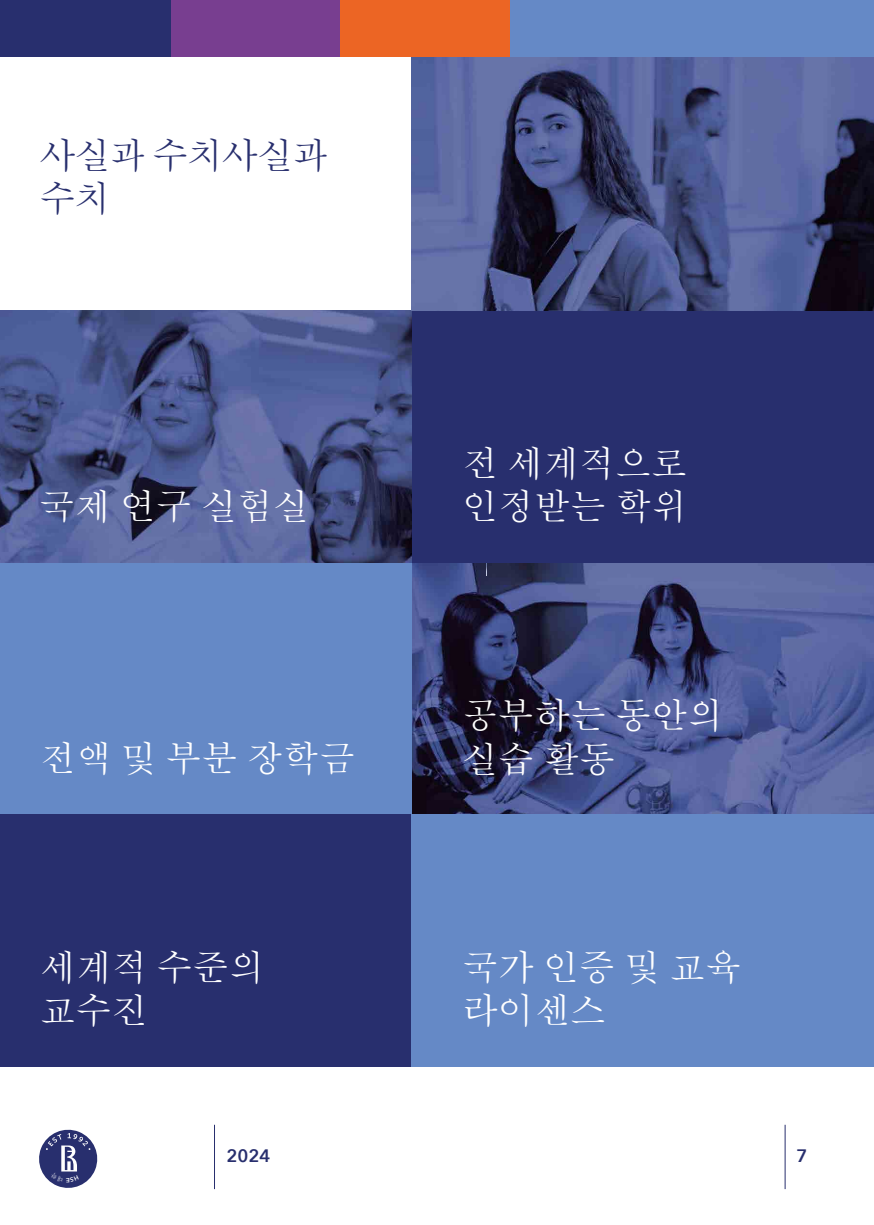
<style>
.page{position:relative;width:874px;height:1225px;background:#fff}
.page>*{position:absolute;margin:0;border:0;box-sizing:border-box;transform-origin:0 0}
.t1{font:500 36px/43.2px "Adobe Myungjo Std";color:#fff}
.t2{font:500 36px/43.2px "Adobe Myungjo Std";letter-spacing:-.03em;color:#282f6e}
.t3{font:600 18px "Avenir Next";color:#282f6e}
.t4{font:600 6.2px "Avenir Next";color:#fff}
</style>
<div class="page">
<hr style="left:784px;top:1124px;width:1px;height:65px;background:#282f6e">
<hr style="left:214px;top:1124px;width:1px;height:65px;background:#282f6e">
<img style="left:411px;top:562px;width:462px;height:252px">
<img style="left:486px;top:314px;width:1px;height:262px">
<div style="left:0;top:562px;width:411px;height:252px;background:#6589c6"></div>
<div style="left:0;top:814px;width:415px;height:252px;background:#282f6e"></div>
<div style="left:411px;top:310px;width:462px;height:252px;background:#282f6e"></div>
<img style="left:0;top:310px;width:411px;height:252px">
<div style="left:411px;top:814px;width:462px;height:252px;background:#6589c6"></div>
<img style="left:411px;top:57px;width:462px;height:253px">
<div style="left:339px;top:0;width:171px;height:57px;background:#ec6524"></div>
<div style="left:169px;top:0;width:170px;height:57px;background:#783e90"></div>
<div style="left:0;top:0;width:170px;height:57px;background:#282f6e"></div>
<div style="left:510px;top:0;width:363px;height:57px;background:#6589c6"></div>
<svg style="left:39px;top:1129px;width:59px;height:59px"></svg>
<p class="t2" style="left:40px;top:134px;width:290px">사실과 수치사실과 수치</p>
<p class="t1" style="left:39px;top:485px;width:271px">국제 연구 실험실</p>
<p class="t1" style="left:40px;top:737px;width:316px">전액 및 부분 장학금</p>
<p class="t1" style="left:40px;top:946px;width:226px">세계적 수준의 교수진</p>
<p class="t1" style="left:462px;top:442px;width:227px">전 세계적으로 인정받는 학위</p>
<p class="t1" style="left:462px;top:694px;width:263px">공부하는 동안의 실습 활동</p>
<p class="t1" style="left:462px;top:945px;width:280px">국가 인증 및 교육 라이센스</p>
<p class="t4" style="left:70px;top:1185px;width:5px;rotate:180deg">E</p>
<p class="t3" style="left:226px;top:1140px;width:45px">2024</p>
<p class="t3" style="left:796px;top:1140px;width:12px">7</p>
</div>
